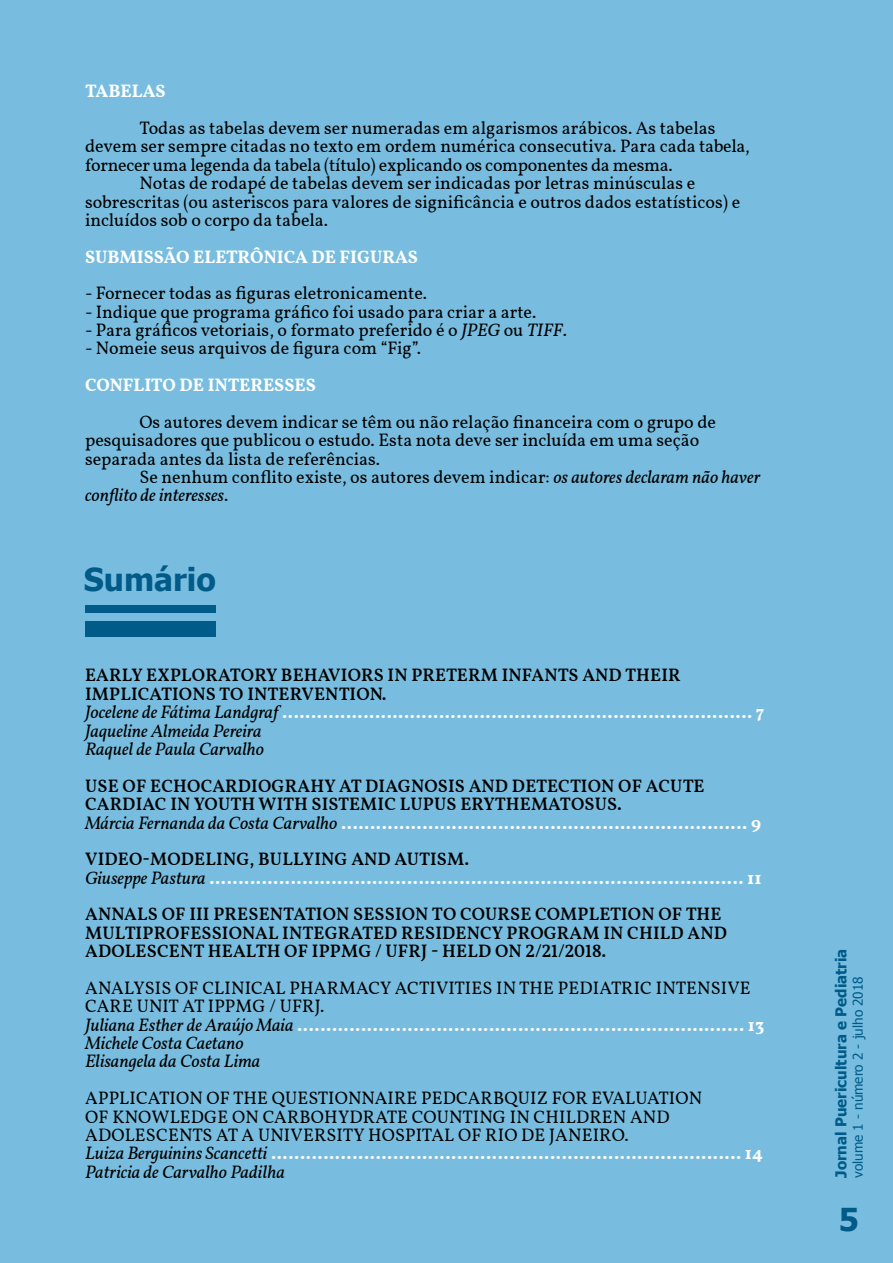
<style>
.page{position:relative;width:893px;height:1263px;background:#78bddf}
.page>*{position:absolute;margin:0;border:0;box-sizing:border-box;transform-origin:0 0}
.t1{font:700 31.5px "Tahoma";color:#005b89}
.t2{font:18px/18.5px "Vollkorn";color:#000}
.t3{font:700 18px/18.5px "Vollkorn";color:#fff}
.t4{font:600 18px/18.5px "Vollkorn";letter-spacing:.01em;color:#000}
.t5{font:700 15px "Tahoma";color:#005b89}
.t6{font:13.5px "Tahoma";color:#005b89}
.s1{font-style:italic}
.s2{font-weight:600;color:#000}
.s3{font-weight:400;font-style:italic;color:#000}
.s4{font-weight:400;font-style:italic}
.s5{font-weight:700;color:#fff}
</style>
<div class="page">
<div style="left:85px;top:621px;width:130px;height:16px;background:#005b89"></div>
<div style="left:85px;top:605px;width:130px;height:8px;background:#005b89"></div>
<p class="t3" style="left:85px;top:83px;width:82px">TABELAS</p>
<p class="t2" style="left:139px;top:119px;width:578px">Todas as tabelas devem ser numeradas em algarismos arábicos. As tabelas</p>
<p class="t2" style="left:85px;top:138px;width:666px">devem ser sempre citadas no texto em ordem numérica consecutiva. Para cada tabela,</p>
<p class="t2" style="left:85px;top:156px;width:589px">fornecer uma legenda da tabela (título) explicando os componentes da mesma.</p>
<p class="t2" style="left:139px;top:174px;width:557px">Notas de rodapé de tabelas devem ser indicadas por letras minúsculas e</p>
<p class="t2" style="left:85px;top:193px;width:657px">sobrescritas (ou asteriscos para valores de significância e outros dados estatísticos) e</p>
<p class="t2" style="left:85px;top:211px;width:245px">incluídos sob o corpo da tabela.</p>
<p class="t3" style="left:85px;top:248px;width:334px">SUBMISSÃO ELETRÔNICA DE FIGURAS</p>
<p class="t2" style="left:85px;top:284px;width:344px">- Fornecer todas as figuras eletronicamente.</p>
<p class="t2" style="left:85px;top:303px;width:453px">- Indique que programa gráfico foi usado para criar a arte.</p>
<p class="t2" style="left:85px;top:321px;width:483px">- Para gráficos vetoriais, o formato preferido é o <span class="s1">JPEG</span> ou <span class="s1">TIFF</span>.</p>
<p class="t2" style="left:85px;top:340px;width:338px">- Nomeie seus arquivos de figura com “Fig”.</p>
<p class="t3" style="left:85px;top:376px;width:232px">CONFLITO DE INTERESSES</p>
<p class="t2" style="left:85px;top:413px;width:632px;text-indent:54px">Os autores devem indicar se têm ou não relação financeira com o grupo de pesquisadores que publicou o estudo. Esta nota deve ser incluída em uma seção separada antes da lista de referências.</p>
<p class="t2" style="left:85px;top:468px;width:677px;text-indent:54px">Se nenhum conflito existe, os autores devem indicar: <span class="s1">os autores declaram não haver conflito de interesses</span>.</p>
<h1 class="t1" style="left:84px;top:557px;width:133px">Sumário</h1>
<p class="t3" style="left:85px;top:667px;width:681px"><span class="s2">EARLY EXPLORATORY BEHAVIORS IN PRETERM INFANTS AND THEIR IMPLICATIONS TO INTERVENTION.<br></span><span class="s3">Jocelene de Fátima Landgraf</span> ................................................................................. 7<br><span class="s3">Jaqueline Almeida Pereira<br>Raquel de Paula Carvalho</span></p>
<p class="t4" style="left:85px;top:777px;width:677px">USE OF ECHOCARDIOGRAHY AT DIAGNOSIS AND DETECTION OF ACUTE<br>CARDIAC IN YOUTH WITH SISTEMIC LUPUS ERYTHEMATOSUS.<br><span class="s4">Márcia Fernanda da Costa Carvalho</span> <span class="s5">...................................................................... 9</span></p>
<p class="t3" style="left:85px;top:850px;width:678px"><span class="s2">VIDEO-MODELING, BULLYING AND AUTISM.<br></span><span class="s3">Giuseppe Pastura</span> ............................................................................................ 11</p>
<p class="t4" style="left:85px;top:905px;width:13px">ANNALS</p>
<p class="t4" style="left:162px;top:905px;width:121px">OF III PRESENTATION</p>
<p class="t4" style="left:353px;top:905px;width:33px">SESSION</p>
<p class="t4" style="left:432px;top:905px;width:118px">TO COURSE COMPL</p>
<p class="t4" style="left:599px;top:905px;width:23px">ETION</p>
<p class="t4" style="left:658px;top:905px;width:65px">OFTHE</p>
<p class="t4" style="left:85px;top:924px;width:42px">MULTIPROF</p>
<p class="t4" style="left:190px;top:924px;width:24px">ESSIONAL</p>
<p class="t4" style="left:282px;top:924px;width:56px">INTEGRAT</p>
<p class="t4" style="left:373px;top:924px;width:107px">ED RESIDENCY</p>
<p class="t4" style="left:506px;top:924px;width:15px">PROGRAM</p>
<p class="t4" style="left:603px;top:924px;width:36px">IN CHILD</p>
<p class="t4" style="left:687px;top:924px;width:14px">AND</p>
<p class="t4" style="left:85px;top:942px;width:13px">ADOLES</p>
<p class="t4" style="left:157px;top:942px;width:25px">CENT</p>
<p class="t4" style="left:208px;top:942px;width:26px">HEALT</p>
<p class="t4" style="left:267px;top:942px;width:202px">H OF IPPMG / UFRJ - HELD</p>
<p class="t4" style="left:495px;top:942px;width:113px">ON 2/21/2018.</p>
<p class="t2" style="left:85px;top:979px;width:681px">ANALYSIS OF CLINICAL PHARMACY ACTIVITIES IN THE PEDIATRIC INTENSIVE CARE UNIT AT IPPMG / UFRJ.<br><span class="s1">Juliana Esther de Araújo Maia</span> <span class="s5">............................................................................. 13<br></span><span class="s1">Michele Costa Caetano<br>Elisangela da Costa Lima</span></p>
<p class="t2" style="left:85px;top:1089px;width:679px">APPLICATION OF THE QUESTIONNAIRE PEDCARBQUIZ FOR EVALUATION<br>OF KNOWLEDGE ON CARBOHYDRATE COUNTING IN CHILDREN AND ADOLESCENTS AT A UNIVERSITY HOSPITAL OF RIO DE JANEIRO.<br><span class="s1">Luiza Berguinins Scancetti</span> <span class="s5">................................................................................. 14<br></span><span class="s1">Patricia de Carvalho Padilha</span></p>
<p class="t5" style="left:831px;top:1178px;width:231px;rotate:-90deg">Jornal Puericultura e Pediatria</p>
<p class="t6" style="left:849px;top:1178px;width:203px;rotate:-90deg">volume 1 - número 2 - julho 2018</p>
<h1 class="t1" style="left:839px;top:1197px;width:22px">5</h1>
</div>
